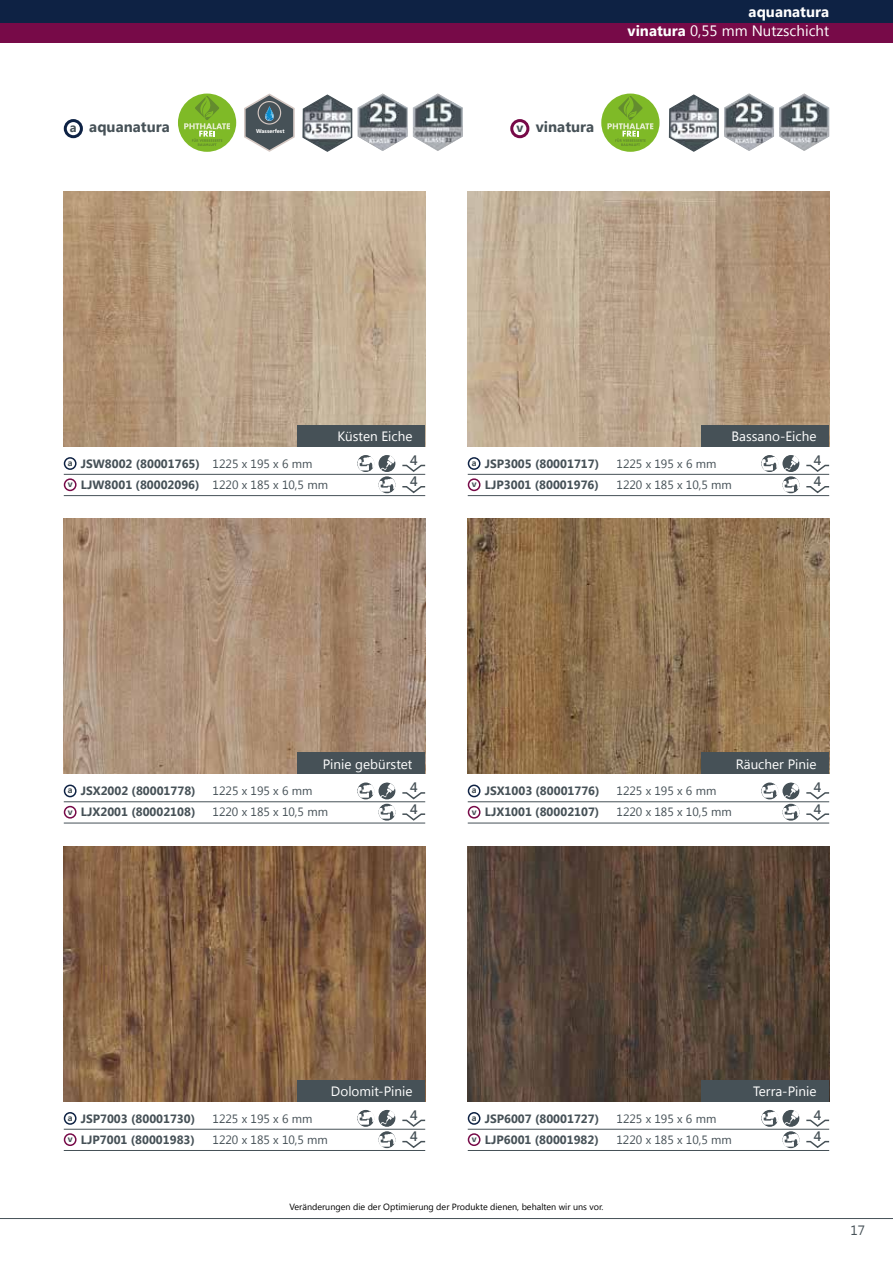
<style>
.page{position:relative;width:893px;height:1263px;background:#fff}
.page>*{position:absolute;margin:0;border:0;box-sizing:border-box;transform-origin:0 0}
.t1{font:700 15px/19.2px "Segoe UI";color:#fff;text-align:right}
.t2{font:700 15px "Segoe UI";color:#465157}
.t3{font:600 13.65px "Segoe UI";color:#465157}
.t4{font:13.5px "Segoe UI";color:#fff}
.t5{font:13.5px "Segoe UI";color:#465157}
.t6{font:700 12.75px "Segoe UI";color:#465157}
.t7{font:700 12px/21px "Segoe UI";color:#465157}
.t8{font:12px "Segoe UI";color:#465157}
.t9{font:9px "Segoe UI";color:#000}
.t10{font:700 9px "Segoe UI";color:#465157}
.t11{font:700 5.55px "Segoe UI";color:#fff}
.s1{font-weight:400}
</style>
<div class="page">
<svg style="left:302px;top:94px;width:161px;height:58px"></svg>
<img style="left:358px;top:94px;width:50px;height:57px">
<img style="left:468px;top:191px;width:361px;height:255px">
<img style="left:64px;top:519px;width:361px;height:255px">
<img style="left:64px;top:191px;width:361px;height:255px">
<img style="left:468px;top:519px;width:361px;height:255px">
<img style="left:468px;top:846px;width:361px;height:255px">
<img style="left:64px;top:846px;width:361px;height:255px">
<div style="left:0;top:0;width:893px;height:23px;background:#0e2244"></div>
<div style="left:0;top:23px;width:893px;height:20px;background:#770a48"></div>
<div style="left:298px;top:425px;width:127px;height:21px;background:#465157"></div>
<div style="left:298px;top:753px;width:127px;height:21px;background:#465157"></div>
<div style="left:298px;top:1080px;width:127px;height:21px;background:#465157"></div>
<div style="left:702px;top:425px;width:127px;height:21px;background:#465157"></div>
<div style="left:702px;top:753px;width:127px;height:21px;background:#465157"></div>
<div style="left:702px;top:1080px;width:127px;height:21px;background:#465157"></div>
<hr style="left:64px;top:474px;width:361px;height:1px;background:#465157">
<hr style="left:64px;top:801px;width:361px;height:1px;background:#465157">
<hr style="left:64px;top:1129px;width:361px;height:1px;background:#465157">
<hr style="left:468px;top:474px;width:361px;height:1px;background:#465157">
<hr style="left:468px;top:801px;width:361px;height:1px;background:#465157">
<hr style="left:468px;top:1129px;width:361px;height:1px;background:#465157">
<hr style="left:64px;top:495px;width:361px;height:1px;background:#465157">
<hr style="left:64px;top:823px;width:361px;height:1px;background:#465157">
<hr style="left:64px;top:1150px;width:361px;height:1px;background:#465157">
<hr style="left:468px;top:495px;width:361px;height:1px;background:#465157">
<hr style="left:468px;top:823px;width:361px;height:1px;background:#465157">
<hr style="left:468px;top:1150px;width:361px;height:1px;background:#465157">
<img style="left:378px;top:455px;width:17px;height:17px;border-radius:9px">
<img style="left:378px;top:782px;width:17px;height:17px;border-radius:9px">
<img style="left:378px;top:1110px;width:17px;height:17px;border-radius:9px">
<img style="left:782px;top:455px;width:17px;height:17px;border-radius:9px">
<img style="left:782px;top:782px;width:17px;height:17px;border-radius:9px">
<img style="left:782px;top:1110px;width:17px;height:17px;border-radius:9px">
<img style="left:357px;top:455px;width:17px;height:17px;border-radius:9px">
<img style="left:357px;top:782px;width:17px;height:17px;border-radius:9px">
<img style="left:357px;top:1110px;width:17px;height:17px;border-radius:9px">
<img style="left:761px;top:455px;width:17px;height:17px;border-radius:9px">
<img style="left:761px;top:782px;width:17px;height:17px;border-radius:9px">
<img style="left:761px;top:1110px;width:17px;height:17px;border-radius:9px">
<svg style="left:402px;top:486px;width:24px;height:8px"></svg>
<svg style="left:402px;top:813px;width:24px;height:8px"></svg>
<svg style="left:402px;top:1140px;width:24px;height:8px"></svg>
<svg style="left:806px;top:486px;width:24px;height:8px"></svg>
<svg style="left:806px;top:813px;width:24px;height:8px"></svg>
<svg style="left:806px;top:1140px;width:24px;height:8px"></svg>
<svg style="left:402px;top:464px;width:24px;height:8px"></svg>
<svg style="left:402px;top:792px;width:24px;height:8px"></svg>
<svg style="left:402px;top:1119px;width:24px;height:8px"></svg>
<svg style="left:806px;top:464px;width:24px;height:8px"></svg>
<svg style="left:806px;top:792px;width:24px;height:8px"></svg>
<svg style="left:806px;top:1119px;width:24px;height:8px"></svg>
<img style="left:378px;top:476px;width:17px;height:17px;border-radius:9px">
<img style="left:378px;top:804px;width:17px;height:17px;border-radius:9px">
<img style="left:378px;top:1131px;width:17px;height:17px;border-radius:9px">
<img style="left:782px;top:476px;width:17px;height:17px;border-radius:9px">
<img style="left:782px;top:804px;width:17px;height:17px;border-radius:9px">
<img style="left:782px;top:1131px;width:17px;height:17px;border-radius:9px">
<div style="left:64px;top:457px;width:13px;height:13px;border:2px solid #0e2244;border-radius:50%"></div>
<div style="left:64px;top:784px;width:13px;height:13px;border:2px solid #0e2244;border-radius:50%"></div>
<div style="left:64px;top:1112px;width:13px;height:13px;border:2px solid #0e2244;border-radius:50%"></div>
<div style="left:468px;top:457px;width:12px;height:13px;border:2px solid #0e2244;border-radius:50%"></div>
<div style="left:468px;top:784px;width:12px;height:13px;border:2px solid #0e2244;border-radius:50%"></div>
<div style="left:468px;top:1112px;width:12px;height:13px;border:2px solid #0e2244;border-radius:50%"></div>
<div style="left:64px;top:119px;width:19px;height:19px;border:3px solid #0e2244;border-radius:50%"></div>
<div style="left:64px;top:478px;width:13px;height:13px;border:2px solid #770a48;border-radius:50%"></div>
<div style="left:64px;top:806px;width:13px;height:13px;border:2px solid #770a48;border-radius:50%"></div>
<div style="left:64px;top:1133px;width:13px;height:13px;border:2px solid #770a48;border-radius:50%"></div>
<div style="left:468px;top:478px;width:12px;height:13px;border:2px solid #770a48;border-radius:50%"></div>
<div style="left:468px;top:806px;width:12px;height:13px;border:2px solid #770a48;border-radius:50%"></div>
<div style="left:468px;top:1133px;width:12px;height:13px;border:2px solid #770a48;border-radius:50%"></div>
<div style="left:510px;top:119px;width:19px;height:19px;border:3px solid #770a48;border-radius:50%"></div>
<svg style="left:244px;top:94px;width:51px;height:58px"></svg>
<div style="left:178px;top:94px;width:58px;height:58px;background:#7fba27;border-radius:50%"></div>
<svg style="left:184px;top:96px;width:46px;height:50px"></svg>
<div style="left:601px;top:94px;width:58px;height:58px;background:#7fba27;border-radius:50%"></div>
<svg style="left:607px;top:96px;width:46px;height:50px"></svg>
<hr style="left:0;top:1218px;width:893px;height:1px;background:#465157">
<svg style="left:668px;top:93px;width:161px;height:59px"></svg>
<img style="left:724px;top:93px;width:50px;height:58px">
<p class="t6" style="left:70px;top:118px;width:8px">a</p>
<p class="t2" style="left:89px;top:116px;width:82px">aquanatura</p>
<p class="t2" style="left:536px;top:116px;width:60px">vinatura</p>
<p class="t11" style="left:256px;top:127px;width:30px">Wasserfest</p>
<p class="t6" style="left:516px;top:118px;width:8px">v</p>
<p class="t1" style="left:627px;top:2px;width:203px">aquanatura<br>vinatura <span class="s1">0,55 mm Nutzschicht</span></p>
<p class="t10" style="left:68px;top:456px;width:6px">a</p>
<p class="t10" style="left:68px;top:478px;width:6px">v</p>
<p class="t7" style="left:81px;top:453px;width:249px">JSW8002 (80001765) <span class="s1">1225 x 195 x 6 mm<br></span>LJW8001 (80002096) <span class="s1">1220 x 185 x 10,5 mm</span></p>
<p class="t4" style="left:337px;top:427px;width:77px">Küsten Eiche</p>
<p class="t3" style="left:410px;top:451px;width:9px">4</p>
<p class="t3" style="left:410px;top:472px;width:9px">4</p>
<p class="t10" style="left:472px;top:456px;width:6px">a</p>
<p class="t10" style="left:472px;top:478px;width:6px">v</p>
<p class="t4" style="left:731px;top:427px;width:86px">Bassano-Eiche</p>
<p class="t7" style="left:485px;top:453px;width:116px">JSP3005 (80001717)</p>
<p class="t8" style="left:616px;top:455px;width:101px">1225 x 195 x 6 mm</p>
<p class="t7" style="left:485px;top:474px;width:116px">LJP3001 (80001976)</p>
<p class="t8" style="left:616px;top:476px;width:117px">1220 x 185 x 10,5 mm</p>
<p class="t3" style="left:814px;top:451px;width:9px">4</p>
<p class="t3" style="left:814px;top:472px;width:9px">4</p>
<p class="t10" style="left:68px;top:784px;width:6px">a</p>
<p class="t10" style="left:68px;top:805px;width:6px">v</p>
<p class="t4" style="left:323px;top:755px;width:91px">Pinie gebürstet</p>
<p class="t7" style="left:81px;top:780px;width:116px">JSX2002 (80001778)</p>
<p class="t8" style="left:213px;top:783px;width:101px">1225 x 195 x 6 mm</p>
<p class="t7" style="left:81px;top:801px;width:116px">LJX2001 (80002108)</p>
<p class="t8" style="left:213px;top:804px;width:117px">1220 x 185 x 10,5 mm</p>
<p class="t3" style="left:410px;top:778px;width:9px">4</p>
<p class="t3" style="left:410px;top:799px;width:9px">4</p>
<p class="t10" style="left:472px;top:784px;width:6px">a</p>
<p class="t10" style="left:472px;top:805px;width:6px">v</p>
<p class="t4" style="left:736px;top:755px;width:82px">Räucher Pinie</p>
<p class="t7" style="left:485px;top:780px;width:116px">JSX1003 (80001776)</p>
<p class="t8" style="left:616px;top:783px;width:101px">1225 x 195 x 6 mm</p>
<p class="t7" style="left:485px;top:801px;width:116px">LJX1001 (80002107)</p>
<p class="t8" style="left:616px;top:804px;width:117px">1220 x 185 x 10,5 mm</p>
<p class="t3" style="left:814px;top:778px;width:9px">4</p>
<p class="t3" style="left:814px;top:799px;width:9px">4</p>
<p class="t10" style="left:68px;top:1111px;width:6px">a</p>
<p class="t10" style="left:68px;top:1132px;width:6px">v</p>
<p class="t4" style="left:331px;top:1082px;width:83px">Dolomit-Pinie</p>
<p class="t7" style="left:81px;top:1107px;width:116px">JSP7003 (80001730)</p>
<p class="t8" style="left:213px;top:1110px;width:101px">1225 x 195 x 6 mm</p>
<p class="t7" style="left:81px;top:1128px;width:116px">LJP7001 (80001983)</p>
<p class="t8" style="left:213px;top:1131px;width:117px">1220 x 185 x 10,5 mm</p>
<p class="t3" style="left:410px;top:1105px;width:9px">4</p>
<p class="t3" style="left:410px;top:1127px;width:9px">4</p>
<p class="t10" style="left:472px;top:1111px;width:6px">a</p>
<p class="t10" style="left:472px;top:1132px;width:6px">v</p>
<p class="t7" style="left:485px;top:1107px;width:116px">JSP6007 (80001727)</p>
<p class="t8" style="left:616px;top:1110px;width:101px">1225 x 195 x 6 mm</p>
<p class="t7" style="left:485px;top:1128px;width:116px">LJP6001 (80001982)</p>
<p class="t8" style="left:616px;top:1131px;width:117px">1220 x 185 x 10,5 mm</p>
<p class="t4" style="left:753px;top:1082px;width:65px">Terra-Pinie</p>
<p class="t3" style="left:814px;top:1105px;width:9px">4</p>
<p class="t3" style="left:814px;top:1127px;width:9px">4</p>
<p class="t9" style="left:290px;top:1200px;width:315px">Veränderungen die der Optimierung der Produkte dienen, behalten wir uns vor.</p>
<p class="t5" style="left:850px;top:1220px;width:16px">17</p>
</div>
